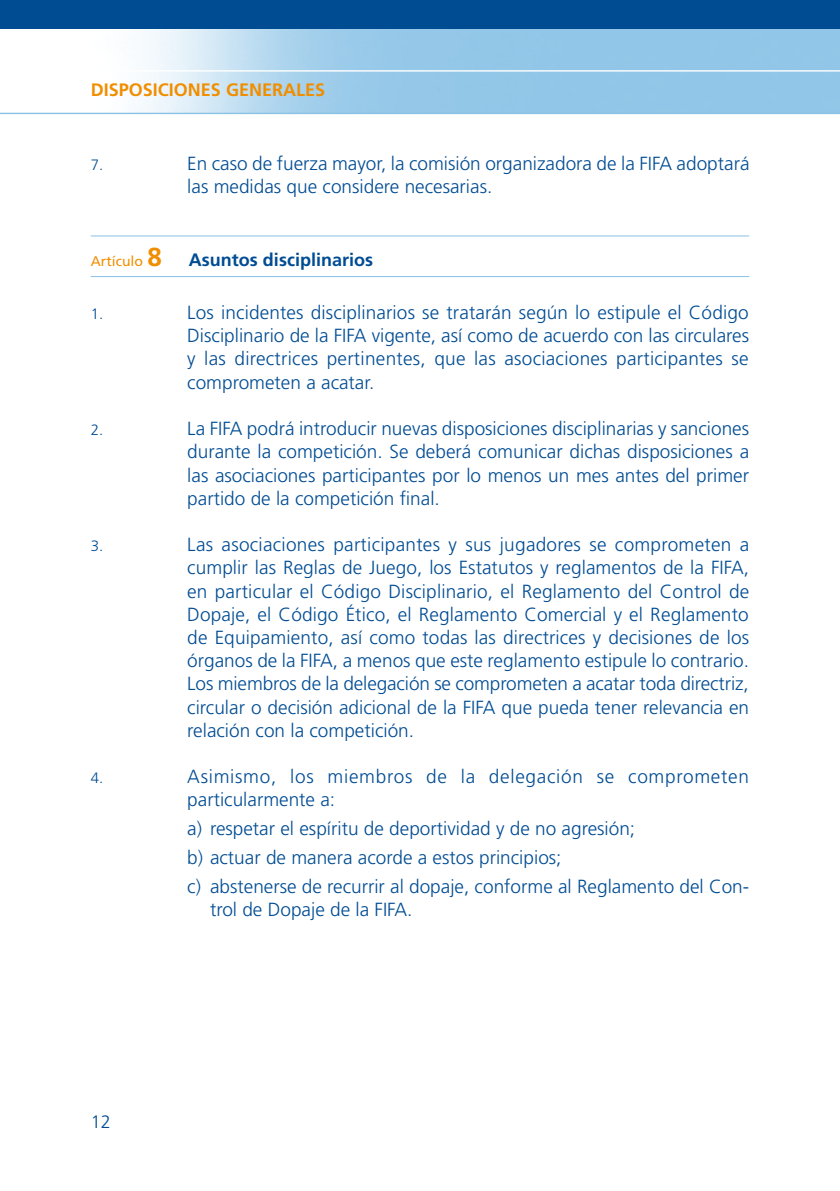
<style>
.page{position:relative;width:840px;height:1191px;background:#fff}
.page>*{position:absolute;margin:0;border:0;box-sizing:border-box;transform-origin:0 0}
.t1{font:300 19px/23.2px "Frutiger";color:#004c93;text-align:justify}
.t2{font:300 19px/23.2px "Frutiger";letter-spacing:.035em;color:#004c93}
.t3{font:700 18px "Frutiger";color:#004c93}
.t4{font:700 18px "Frutiger";color:#f18e00}
.t5{font:300 18px "Frutiger";color:#004c93}
.t6{font:300 15px "Frutiger";color:#004c93}
.s1{font-weight:400;font-size:14px;color:#f18e00}
.s2{font-size:26px;color:#f18e00}
</style>
<div class="page">
<img style="left:0;top:28px;width:839px;height:85px">
<div style="left:0;top:0;width:839px;height:28px;background:#004c93"></div>
<hr style="left:0;top:70px;width:839px;height:2px;background:#fff">
<hr style="left:0;top:113px;width:839px;height:1px;background:#8ac2e6">
<hr style="left:91px;top:235px;width:657px;height:1px;background:#8ac2e6">
<hr style="left:91px;top:276px;width:657px;height:1px;background:#8ac2e6">
<p class="t4" style="left:91px;top:79px;width:148px">DISPOSICIONES GENE</p>
<p class="t4" style="left:272px;top:79px;width:55px">RALES</p>
<p class="t6" style="left:91px;top:156px;width:14px">7.</p>
<p class="t1" style="left:187px;top:152px;width:563px">En caso de fuerza mayor, la comisión organizadora de la FIFA adoptará las medidas que considere necesarias.</p>
<p class="t3" style="left:91px;top:249px;width:283px"><span class="s1">Artículo</span> <span class="s2">8</span> Asuntos disciplinarios</p>
<p class="t6" style="left:91px;top:305px;width:14px">1.</p>
<p class="t1" style="left:187px;top:301px;width:563px">Los incidentes disciplinarios se tratarán según lo estipule el Código Disciplinario de la FIFA vigente, así como de acuerdo con las circulares y las directrices pertinentes, que las asociaciones participantes se comprometen a acatar.</p>
<p class="t6" style="left:91px;top:421px;width:14px">2.</p>
<p class="t1" style="left:187px;top:417px;width:563px">La FIFA podrá introducir nuevas disposiciones disciplinarias y sanciones durante la competición. Se deberá comunicar dichas disposiciones a las asociaciones participantes por lo menos un mes antes del primer partido de la competición final.</p>
<p class="t6" style="left:91px;top:537px;width:14px">3.</p>
<p class="t1" style="left:187px;top:533px;width:563px">Las asociaciones participantes y sus jugadores se comprometen a cumplir las Reglas de Juego, los Estatutos y reglamentos de la FIFA, en particular el Código Disciplinario, el Reglamento del Control de Dopaje, el Código Ético, el Reglamento Comercial y el Reglamento de Equipamiento, así como todas las directrices y decisiones de los órganos de la FIFA, a menos que este reglamento estipule lo contrario.<br>Los miembros de la delegación se comprometen a acatar toda directriz, circular o decisión adicional de la FIFA que pueda tener relevancia en relación con la competición.</p>
<p class="t6" style="left:91px;top:769px;width:14px">4.</p>
<p class="t2" style="left:187px;top:765px;width:563px">Asimismo, los miembros de la delegación se comprometen particularmente a:</p>
<p class="t1" style="left:187px;top:814px;width:563px;line-height:28.8px;text-align:left">a) respetar el espíritu de deportividad y de no agresión;<br>b) actuar de manera acorde a estos principios;<br>c) abstenerse de recurrir al dopaje, conforme al Reglamento del Con-</p>
<p class="t1" style="left:210px;top:898px;width:204px">trol de Dopaje de la FIFA.</p>
<p class="t5" style="left:91px;top:1111px;width:22px">12</p>
</div>
